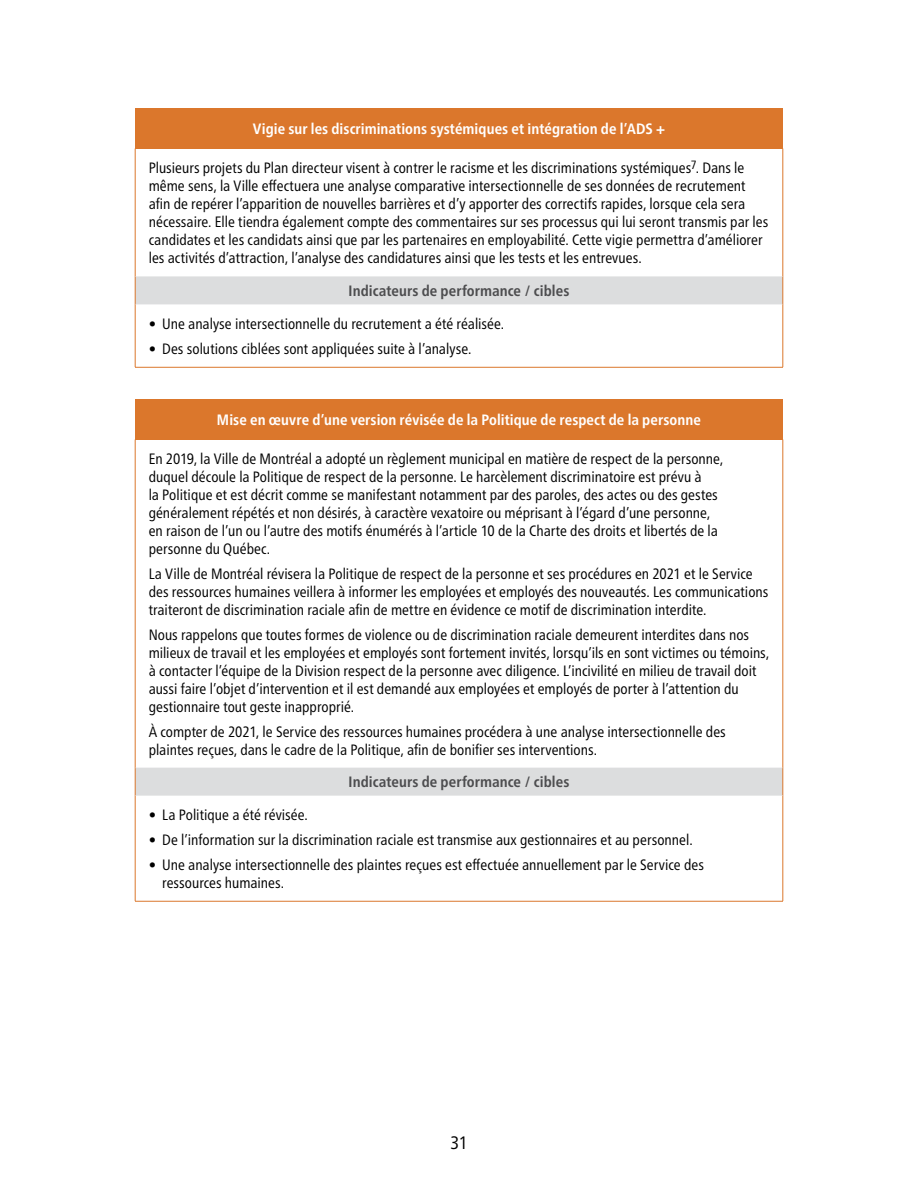
<style>
.page{position:relative;width:918px;height:1188px;background:#fff}
.page>*{position:absolute;margin:0;border:0;box-sizing:border-box;transform-origin:0 0}
.t1{font:condensed 18px "Frutiger Pro";color:#000}
.t2{font:condensed 15px/18px "Frutiger Pro";color:#000}
.t3{font:700 condensed 15px "Frutiger Pro";letter-spacing:.005em;color:#fff}
.t4{font:700 condensed 15px "Frutiger Pro";letter-spacing:.005em;color:#4d4d4f}
</style>
<div class="page">
<div style="left:135px;top:108px;width:648px;height:40px;background:#db772c"></div>
<div style="left:135px;top:277px;width:648px;height:27px;background:#dcddde"></div>
<hr style="left:135px;top:148px;width:1px;height:129px;background:#db772c">
<hr style="left:783px;top:148px;width:1px;height:129px;background:#db772c">
<hr style="left:135px;top:304px;width:1px;height:63px;background:#db772c">
<hr style="left:783px;top:304px;width:1px;height:63px;background:#db772c">
<hr style="left:135px;top:367px;width:648px;height:1px;background:#db772c">
<hr style="left:135px;top:304px;width:648px;height:1px;background:#dcddde">
<svg style="left:135px;top:277px;width:1px;height:27px"></svg>
<svg style="left:783px;top:277px;width:1px;height:27px"></svg>
<div style="left:135px;top:399px;width:648px;height:40px;background:#db772c"></div>
<div style="left:135px;top:768px;width:648px;height:27px;background:#dcddde"></div>
<hr style="left:135px;top:439px;width:1px;height:329px;background:#db772c">
<hr style="left:783px;top:439px;width:1px;height:329px;background:#db772c">
<hr style="left:135px;top:795px;width:1px;height:106px;background:#db772c">
<hr style="left:783px;top:795px;width:1px;height:106px;background:#db772c">
<hr style="left:135px;top:901px;width:648px;height:1px;background:#db772c">
<hr style="left:135px;top:795px;width:648px;height:1px;background:#dcddde">
<svg style="left:135px;top:768px;width:1px;height:27px"></svg>
<svg style="left:783px;top:768px;width:1px;height:27px"></svg>
<p class="t3" style="left:253px;top:120px;width:414px">Vigie sur les discriminations systémiques et intégration de l’ADS +</p>
<p class="t2" style="left:149px;top:159px;width:621px">Plusieurs projets du Plan directeur visent à contrer le racisme et les discriminations systémiques<sup>7</sup>. Dans le même sens, la Ville effectuera une analyse comparative intersectionnelle de ses données de recrutement afin de repérer l’apparition de nouvelles barrières et d’y apporter des correctifs rapides, lorsque cela sera nécessaire. Elle tiendra également compte des commentaires sur ses processus qui lui seront transmis par les candidates et les candidats ainsi que par les partenaires en employabilité. Cette vigie permettra d’améliorer les activités d’attraction, l’analyse des candidatures ainsi que les tests et les entrevues.</p>
<p class="t4" style="left:349px;top:282px;width:222px">Indicateurs de performance / cibles</p>
<p class="t2" style="left:149px;top:315px;width:357px">• Une analyse intersectionnelle du recrutement a été réalisée.</p>
<p class="t2" style="left:149px;top:339px;width:324px">• Des solutions ciblées sont appliquées suite à l’analyse.</p>
<p class="t3" style="left:217px;top:411px;width:486px">Mise en œuvre d’une version révisée de la Politique de respect de la personne</p>
<p class="t2" style="left:149px;top:450px;width:576px">En 2019, la Ville de Montréal a adopté un règlement municipal en matière de respect de la personne, duquel découle la Politique de respect de la personne. Le harcèlement discriminatoire est prévu à<br>la Politique et est décrit comme se manifestant notamment par des paroles, des actes ou des gestes généralement répétés et non désirés, à caractère vexatoire ou méprisant à l’égard d’une personne, en raison de l’un ou l’autre des motifs énumérés à l’article 10 de la Charte des droits et libertés de la personne du Québec.</p>
<p class="t2" style="left:149px;top:565px;width:621px">La Ville de Montréal révisera la Politique de respect de la personne et ses procédures en 2021 et le Service des ressources humaines veillera à informer les employées et employés des nouveautés. Les communications traiteront de discrimination raciale afin de mettre en évidence ce motif de discrimination interdite.</p>
<p class="t2" style="left:149px;top:626px;width:622px">Nous rappelons que toutes formes de violence ou de discrimination raciale demeurent interdites dans nos milieux de travail et les employées et employés sont fortement invités, lorsqu’ils en sont victimes ou témoins, à contacter l’équipe de la Division respect de la personne avec diligence. L’incivilité en milieu de travail doit aussi faire l’objet d’intervention et il est demandé aux employées et employés de porter à l’attention du gestionnaire tout geste inapproprié.</p>
<p class="t2" style="left:149px;top:722px;width:579px">À compter de 2021, le Service des ressources humaines procédera à une analyse intersectionnelle des plaintes reçues, dans le cadre de la Politique, afin de bonifier ses interventions.</p>
<p class="t4" style="left:349px;top:773px;width:222px">Indicateurs de performance / cibles</p>
<p class="t2" style="left:149px;top:806px;width:161px">• La Politique a été révisée.</p>
<p class="t2" style="left:149px;top:831px;width:546px">• De l’information sur la discrimination raciale est transmise aux gestionnaires et au personnel.</p>
<p class="t2" style="left:162px;top:855px;width:543px;text-indent:-14px">• Une analyse intersectionnelle des plaintes reçues est effectuée annuellement par le Service des ressources humaines.</p>
<p class="t1" style="left:451px;top:1132px;width:18px">31</p>
</div>
